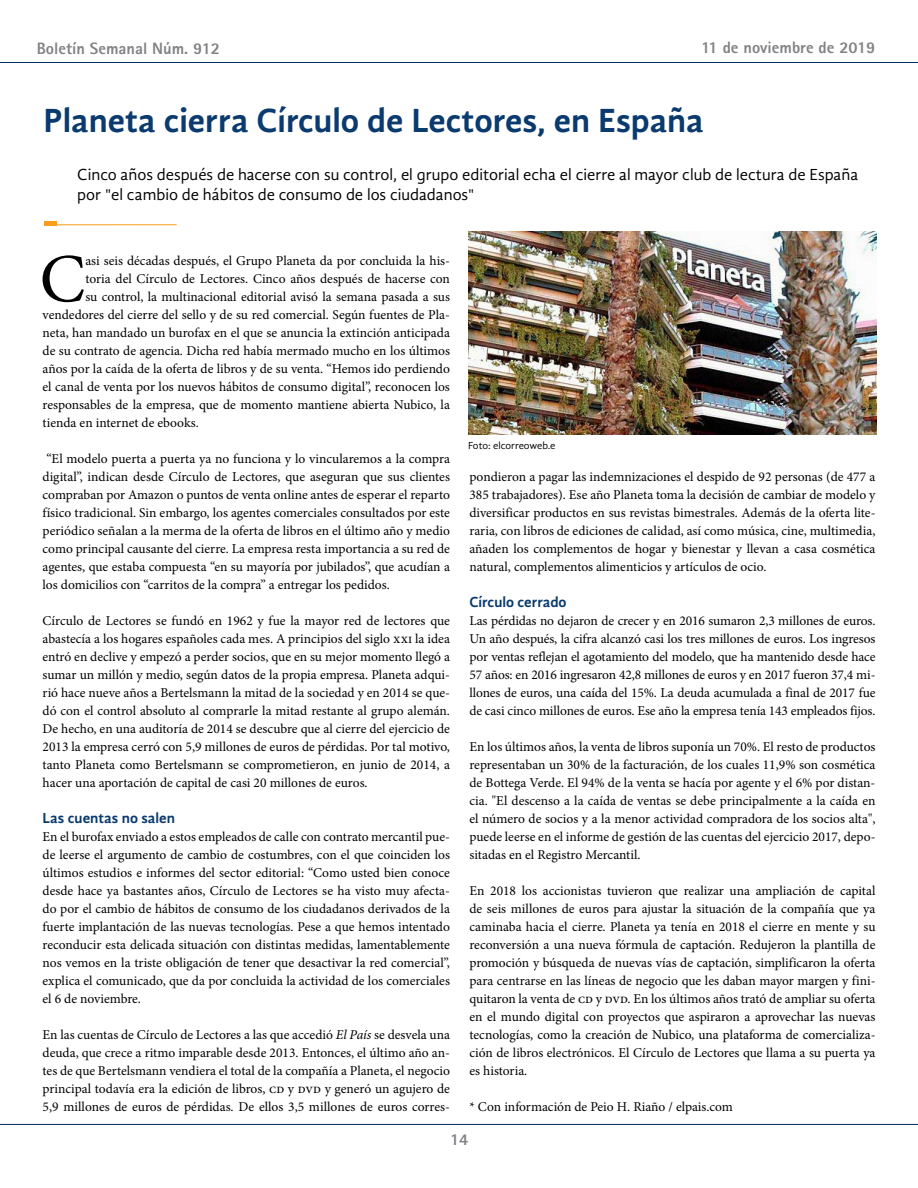
<style>
.page{position:relative;width:918px;height:1188px;background:#fff}
.page>*{position:absolute;margin:0;border:0;box-sizing:border-box;transform-origin:0 0}
.t1{font:68.85px "Minion Pro";color:#000}
.t2{font:700 34.5px "Gandhi Sans";color:#0a3a6e}
.t3{font:16.5px/19.5px "Gandhi Sans";color:#000}
.t4{font:800 16.5px "Rotis Sans Serif";color:#808285}
.t5{font:700 15px "Gandhi Sans";color:#0a3a6e}
.t6{font:13.5px/18px "Minion Pro";letter-spacing:-.005em;color:#000;text-align:justify}
.t7{font:10.5px "Gandhi Sans";letter-spacing:-.015em;color:#000}
.s1{font-style:italic}
</style>
<div class="page">
<hr style="left:0;top:62px;width:918px;height:1px;background:#00295c">
<hr style="left:0;top:1124px;width:918px;height:1px;background:#00295c">
<hr style="left:45px;top:224px;width:132px;height:1px;background:#f99d1c">
<div style="left:45px;top:221px;width:12px;height:5px;background:#f99d1c"></div>
<img style="left:468px;top:231px;width:408px;height:203px">
<p class="t4" style="left:37px;top:38px;width:185px">Boletín Semanal Núm. 912</p>
<p class="t4" style="left:701px;top:37px;width:176px">11 de noviembre de 2019</p>
<h2 class="t2" style="left:44px;top:100px;width:662px">Planeta cierra Círculo de Lectores, en España</h2>
<p class="t3" style="left:77px;top:165px;width:783px">Cinco años después de hacerse con su control, el grupo editorial echa el cierre al mayor club de lectura de España por "el cambio de hábitos de consumo de los ciudadanos"</p>
<h1 class="t1" style="left:40px;top:233px;width:47px">C</h1>
<p class="t6" style="left:85px;top:252px;width:366px">asi seis décadas después, el Grupo Planeta da por concluida la his-</p>
<p class="t6" style="left:85px;top:270px;width:366px">toria del Círculo de Lectores. Cinco años después de hacerse con</p>
<p class="t6" style="left:85px;top:288px;width:366px">su control, la multinacional editorial avisó la semana pasada a sus</p>
<p class="t6" style="left:43px;top:306px;width:409px">vendedores del cierre del sello y de su red comercial. Según fuentes de Pla-</p>
<p class="t6" style="left:43px;top:324px;width:409px">neta, han mandado un burofax en el que se anuncia la extinción anticipada</p>
<p class="t6" style="left:43px;top:342px;width:409px">de su contrato de agencia. Dicha red había mermado mucho en los últimos</p>
<p class="t6" style="left:43px;top:360px;width:409px">años por la caída de la oferta de libros y de su venta. “Hemos ido perdiendo</p>
<p class="t6" style="left:43px;top:378px;width:409px">el canal de venta por los nuevos hábitos de consumo digital”, reconocen los</p>
<p class="t6" style="left:43px;top:396px;width:409px">responsables de la empresa, que de momento mantiene abierta Nubico, la</p>
<p class="t6" style="left:43px;top:414px;width:158px">tienda en internet de ebooks.</p>
<p class="t6" style="left:43px;top:450px;width:409px">“El modelo puerta a puerta ya no funciona y lo vincularemos a la compra digital”, indican desde Círculo de Lectores, que aseguran que sus clientes compraban por Amazon o puntos de venta online antes de esperar el reparto físico tradicional. Sin embargo, los agentes comerciales consultados por este periódico señalan a la merma de la oferta de libros en el último año y medio como principal causante del cierre. La empresa resta importancia a su red de agentes, que estaba compuesta “en su mayoría por jubilados”, que acudían a los domicilios con “carritos de la compra” a entregar los pedidos.</p>
<p class="t6" style="left:43px;top:612px;width:409px">Círculo de Lectores se fundó en 1962 y fue la mayor red de lectores que abastecía a los hogares españoles cada mes. A principios del siglo xxi la idea entró en declive y empezó a perder socios, que en su mejor momento llegó a sumar un millón y medio, según datos de la propia empresa. Planeta adqui&shy;rió hace nueve años a Bertelsmann la mitad de la sociedad y en 2014 se que&shy;dó con el control absoluto al comprarle la mitad restante al grupo alemán.<br>De hecho, en una auditoría de 2014 se descubre que al cierre del ejercicio de 2013 la empresa cerró con 5,9 millones de euros de pérdidas. Por tal motivo, tanto Planeta como Bertelsmann se comprometieron, en junio de 2014, a hacer una aportación de capital de casi 20 millones de euros.</p>
<p class="t5" style="left:43px;top:809px;width:134px">Las cuentas no salen</p>
<p class="t6" style="left:43px;top:828px;width:409px">En el burofax enviado a estos empleados de calle con contrato mercantil pue&shy;de leerse el argumento de cambio de costumbres, con el que coinciden los últimos estudios e informes del sector editorial: “Como usted bien conoce desde hace ya bastantes años, Círculo de Lectores se ha visto muy afecta&shy;do por el cambio de hábitos de consumo de los ciudadanos derivados de la fuerte implantación de las nuevas tecnologías. Pese a que hemos intentado reconducir esta delicada situación con distintas medidas, lamentablemente nos vemos en la triste obligación de tener que desactivar la red comercial”, explica el comunicado, que da por concluida la actividad de los comerciales el 6 de noviembre.</p>
<p class="t6" style="left:43px;top:1026px;width:409px">En las cuentas de Círculo de Lectores a las que accedió <span class="s1">El País</span> se desvela una deuda, que crece a ritmo imparable desde 2013. Entonces, el último año an&shy;tes de que Bertelsmann vendiera el total de la compañía a Planeta, el negocio principal todavía era la edición de libros, cd y dvd y generó un agujero de 5,9 millones de euros de pérdidas. De ellos 3,5 millones de euros corres-</p>
<p class="t7" style="left:468px;top:439px;width:89px">Foto: elcorreoweb.e</p>
<p class="t6" style="left:469px;top:468px;width:408px">pondieron a pagar las indemnizaciones el despido de 92 personas (de 477 a 385 trabajadores). Ese año Planeta toma la decisión de cambiar de modelo y diversificar productos en sus revistas bimestrales. Además de la oferta lite&shy;raria, con libros de ediciones de calidad, así como música, cine, multimedia, añaden los complementos de hogar y bienestar y llevan a casa cosmética natural, complementos alimenticios y artículos de ocio.</p>
<p class="t5" style="left:469px;top:594px;width:99px">Círculo cerrado</p>
<p class="t6" style="left:469px;top:612px;width:408px">Las pérdidas no dejaron de crecer y en 2016 sumaron 2,3 millones de euros.<br>Un año después, la cifra alcanzó casi los tres millones de euros. Los ingresos por ventas reflejan el agotamiento del modelo, que ha mantenido desde hace 57 años: en 2016 ingresaron 42,8 millones de euros y en 2017 fueron 37,4 mi&shy;llones de euros, una caída del 15%. La deuda acumulada a final de 2017 fue de casi cinco millones de euros. Ese año la empresa tenía 143 empleados fijos.</p>
<p class="t6" style="left:469px;top:738px;width:408px">En los últimos años, la venta de libros suponía un 70%. El resto de productos representaban un 30% de la facturación, de los cuales 11,9% son cosmética de Bottega Verde. El 94% de la venta se hacía por agente y el 6% por distan&shy;cia. "El descenso a la caída de ventas se debe principalmente a la caída en el número de socios y a la menor actividad compradora de los socios alta", puede leerse en el informe de gestión de las cuentas del ejercicio 2017, depo&shy;sitadas en el Registro Mercantil.</p>
<p class="t6" style="left:469px;top:882px;width:408px">En 2018 los accionistas tuvieron que realizar una ampliación de capital de seis millones de euros para ajustar la situación de la compañía que ya caminaba hacia el cierre. Planeta ya tenía en 2018 el cierre en mente y su reconversión a una nueva fórmula de captación. Redujeron la plantilla de promoción y búsqueda de nuevas vías de captación, simplificaron la oferta para centrarse en las líneas de negocio que les daban mayor margen y fini&shy;quitaron la venta de cd y dvd. En los últimos años trató de ampliar su oferta en el mundo digital con proyectos que aspiraron a aprovechar las nuevas tecnologías, como la creación de Nubico, una plataforma de comercializa&shy;ción de libros electrónicos. El Círculo de Lectores que llama a su puerta ya es historia.</p>
<p class="t6" style="left:469px;top:1098px;width:265px">* Con información de Peio H. Riaño / elpais.com</p>
<p class="t4" style="left:450px;top:1129px;width:20px">14</p>
</div>
